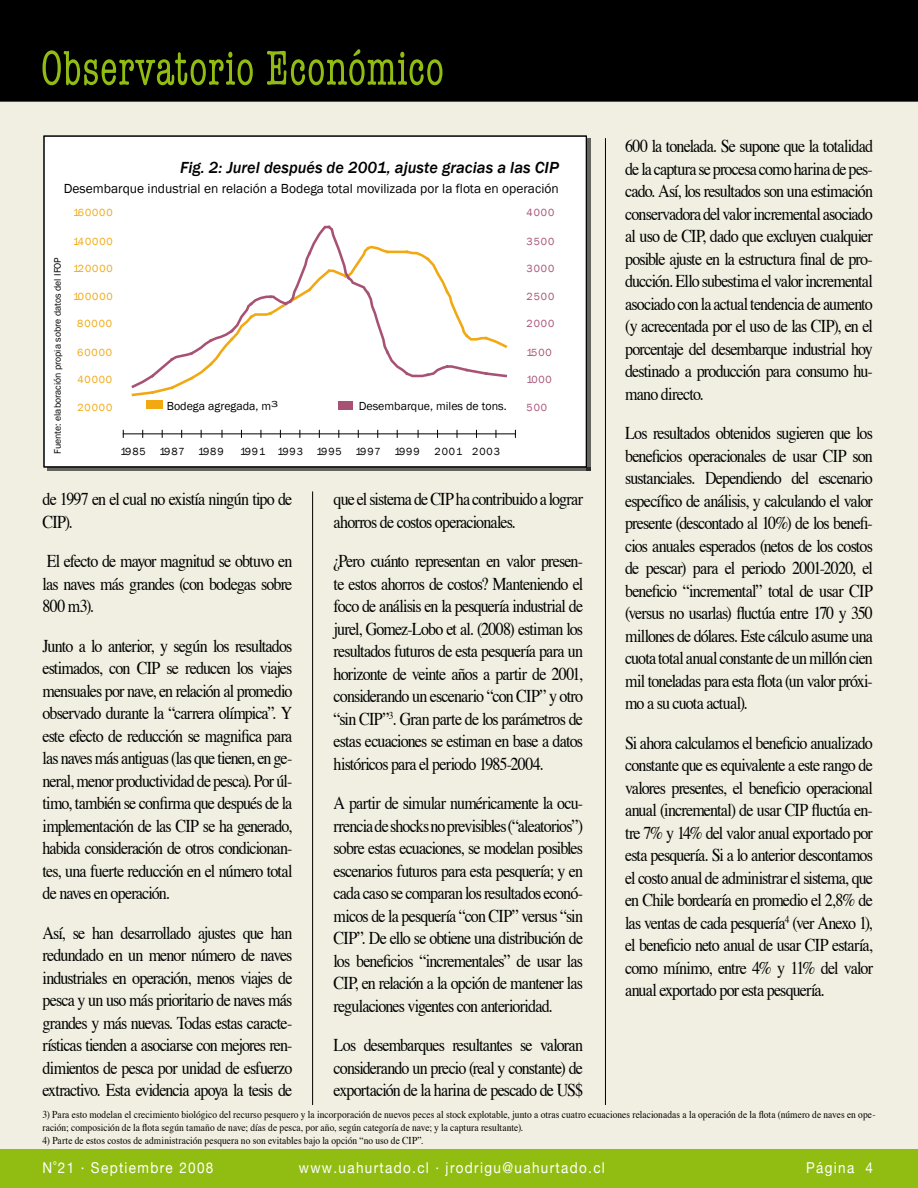
<style>
.page{position:relative;width:918px;height:1188px;background:#fff}
.page>*{position:absolute;margin:0;border:0;box-sizing:border-box;transform-origin:0 0}
.t1{font:18px/22.5px "Times";letter-spacing:-.055em;color:#000;text-align:justify;scale:.89 1}
.t2{font:italic 500 16.5px "Franklin Gothic";color:#000}
.t3{font:15px "Helvetica Neue";letter-spacing:.1em;color:#fff;scale:.9 1}
.t4{font:13.5px "Franklin Gothic";color:#000}
.t5{font:12px "Franklin Gothic";color:#000}
.t6{font:10.65px "Franklin Gothic";letter-spacing:.085em;color:#f1a811}
.t7{font:10.65px "Franklin Gothic";letter-spacing:.085em;color:#000}
.t8{font:10.65px "Franklin Gothic";letter-spacing:.085em;color:#a75275}
.t9{font:10.5px/12.6px "Times";letter-spacing:.005em;color:#000;scale:.9 1}
.t10{font:9.75px "Franklin Gothic";color:#000}
</style>
<div class="page">
<div style="left:0;top:0;width:918px;height:1187px;background:#f0efe1"></div>
<div style="left:0;top:1149px;width:918px;height:39px;background:#91bd12"></div>
<div style="left:0;top:0;width:918px;height:102px;background:#000"></div>
<svg style="left:43px;top:50px;width:210px;height:35px;background:#2b3805"></svg>
<svg style="left:267px;top:49px;width:175px;height:36px;background:#2a3705"></svg>
<hr style="left:43px;top:99px;width:832px;height:1px;background:#000">
<hr style="left:605px;top:138px;width:1px;height:967px;background:#000">
<hr style="left:312px;top:491px;width:1px;height:614px;background:#000">
<div style="left:586px;top:138px;width:5px;height:332px;background:#65655f"></div>
<hr style="left:47px;top:467px;width:544px;height:3px;background:#000;opacity:.58">
<div style="left:44px;top:136px;width:542px;height:331px;background:#fff"></div>
<hr style="left:123px;top:434px;width:392px;height:1px;background:#000">
<svg style="left:131px;top:225px;width:377px;height:172px"></svg>
<div style="left:146px;top:400px;width:17px;height:9px;background:#f1a811"></div>
<div style="left:339px;top:401px;width:14px;height:9px;background:#a75275"></div>
<p class="t2" style="left:180px;top:157px;width:380px">Fig. 2: Jurel después de 2001, ajuste gracias a las CIP</p>
<p class="t4" style="left:64px;top:180px;width:496px">Desembarque industrial en relación a Bodega total movilizada por la flota en operación</p>
<p class="t10" style="left:52px;top:454px;width:198px;rotate:-90deg">Fuente: elaboración propia sobre datos del IFOP</p>
<p class="t6" style="left:73px;top:206px;width:41px">160000</p>
<p class="t6" style="left:73px;top:234px;width:41px">140000</p>
<p class="t6" style="left:73px;top:262px;width:41px">120000</p>
<p class="t6" style="left:73px;top:290px;width:41px">100000</p>
<p class="t6" style="left:77px;top:317px;width:36px">80000</p>
<p class="t6" style="left:77px;top:346px;width:36px">60000</p>
<p class="t6" style="left:77px;top:373px;width:36px">40000</p>
<p class="t6" style="left:77px;top:401px;width:36px">20000</p>
<p class="t5" style="left:167px;top:398px;width:113px">Bodega agregada, m<sup>3</sup></p>
<p class="t5" style="left:359px;top:398px;width:150px">Desembarque, miles de tons.</p>
<p class="t7" style="left:120px;top:445px;width:27px">1985</p>
<p class="t7" style="left:159px;top:445px;width:27px">1987</p>
<p class="t7" style="left:198px;top:445px;width:27px">1989</p>
<p class="t7" style="left:240px;top:445px;width:64px">1991 1993</p>
<p class="t7" style="left:316px;top:445px;width:27px">1995</p>
<p class="t7" style="left:355px;top:445px;width:27px">1997</p>
<p class="t7" style="left:394px;top:445px;width:27px">1999</p>
<p class="t7" style="left:435px;top:445px;width:67px">2001 2003</p>
<p class="t8" style="left:527px;top:206px;width:29px">4000</p>
<p class="t8" style="left:527px;top:234px;width:29px">3500</p>
<p class="t8" style="left:527px;top:262px;width:29px">3000</p>
<p class="t8" style="left:527px;top:290px;width:29px">2500</p>
<p class="t8" style="left:527px;top:317px;width:29px">2000</p>
<p class="t8" style="left:527px;top:346px;width:27px">1500</p>
<p class="t8" style="left:527px;top:373px;width:27px">1000</p>
<p class="t8" style="left:527px;top:401px;width:22px">500</p>
<p class="t1" style="left:42px;top:486px;width:282px">de 1997 en el cual no existía ningún tipo de<br>CIP).</p>
<p class="t1" style="left:42px;top:548px;width:282px">El efecto de mayor magnitud se obtuvo en las naves más grandes (con bodegas sobre 800 m3).</p>
<p class="t1" style="left:42px;top:633px;width:282px">Junto a lo anterior, y según los resultados estimados, con CIP se reducen los viajes mensuales por nave, en relación al promedio observado durante la “carrera olímpica”. Y este efecto de reducción se magnifica para las naves más antiguas (las que tienen, en ge&shy;neral, menor productividad de pesca). Por úl&shy;timo, también se confirma que después de la implementación de las CIP se ha generado, habida consideración de otros condicionan&shy;tes, una fuerte reducción en el número total de naves en operación.</p>
<p class="t1" style="left:42px;top:920px;width:282px">Así, se han desarrollado ajustes que han redundado en un menor número de naves industriales en operación, menos viajes de pesca y un uso más prioritario de naves más grandes y más nuevas. Todas estas caracte&shy;rísticas tienden a asociarse con mejores ren&shy;dimientos de pesca por unidad de esfuerzo extractivo. Esta evidencia apoya la tesis de</p>
<p class="t1" style="left:334px;top:486px;width:282px">que el sistema de CIP ha contribuido a lograr ahorros de costos operacionales.</p>
<p class="t1" style="left:334px;top:548px;width:282px">¿Pero cuánto representan en valor presen&shy;te estos ahorros de costos? Manteniendo el foco de análisis en la pesquería industrial de jurel, Gomez-Lobo et al. (2008) estiman los resultados futuros de esta pesquería para un horizonte de veinte años a partir de 2001, considerando un escenario “con CIP” y otro “sin CIP”<sup>3</sup>. Gran parte de los parámetros de estas ecuaciones se estiman en base a datos históricos para el periodo 1985-2004.</p>
<p class="t1" style="left:334px;top:790px;width:282px">A partir de simular numéricamente la ocu&shy;rrencia de shocks no previsibles (“aleatorios”) sobre estas ecuaciones, se modelan posibles escenarios futuros para esta pesquería; y en cada caso se comparan los resultados econó&shy;micos de la pesquería “con CIP” versus “sin CIP”. De ello se obtiene una distribución de los beneficios “incrementales” de usar las CIP, en relación a la opción de mantener las regulaciones vigentes con anterioridad.</p>
<p class="t1" style="left:334px;top:1032px;width:282px">Los desembarques resultantes se valoran considerando un precio (real y constante) de exportación de la harina de pescado de US$</p>
<p class="t1" style="left:625px;top:133px;width:280px">600 la tonelada. Se supone que la totalidad de la captura se procesa como harina de pes&shy;cado. Así, los resultados son una estimación conservadora del valor incremental asociado al uso de CIP, dado que excluyen cualquier posible ajuste en la estructura final de pro&shy;ducción. Ello subestima el valor incremental asociado con la actual tendencia de aumento (y acrecentada por el uso de las CIP), en el porcentaje del desembarque industrial hoy destinado a producción para consumo hu&shy;mano directo.</p>
<p class="t1" style="left:625px;top:420px;width:280px">Los resultados obtenidos sugieren que los beneficios operacionales de usar CIP son sustanciales. Dependiendo del escenario específico de análisis, y calculando el valor presente (descontado al 10%) de los benefi&shy;cios anuales esperados (netos de los costos de pescar) para el periodo 2001-2020, el beneficio “incremental” total de usar CIP (versus no usarlas) fluctúa entre 170 y 350 millones de dólares. Este cálculo asume una cuota total anual constante de un millón cien mil toneladas para esta flota (un valor próxi&shy;mo a su cuota actual).</p>
<p class="t1" style="left:625px;top:730px;width:280px">Si ahora calculamos el beneficio anualizado constante que es equivalente a este rango de valores presentes, el beneficio operacional anual (incremental) de usar CIP fluctúa en&shy;tre 7% y 14% del valor anual exportado por esta pesquería. Si a lo anterior descontamos el costo anual de administrar el sistema, que en Chile bordearía en promedio el 2,8% de las ventas de cada pesquería<sup>4</sup> (ver Anexo 1), el beneficio neto anual de usar CIP estaría, como mínimo, entre 4% y 11% del valor anual exportado por esta pesquería.</p>
<p class="t9" style="left:42px;top:1107px;width:927px">3) Para esto modelan el crecimiento biológico del recurso pesquero y la incorporación de nuevos peces al stock explotable, junto a otras cuatro ecuaciones relacionadas a la operación de la flota (número de naves en ope&shy;ración; composición de la flota según tamaño de nave; días de pesca, por año, según categoría de nave; y la captura resultante).</p>
<p class="t9" style="left:42px;top:1133px;width:425px">4) Parte de estos costos de administración pesquera no son evitables bajo la opción “no uso de CIP”.</p>
<p class="t3" style="left:43px;top:1158px;width:191px">N˚21 · Septiembre 2008</p>
<p class="t3" style="left:299px;top:1158px;width:342px">www.uahurtado.cl · jrodrigu@uahurtado.cl</p>
<p class="t3" style="left:806px;top:1158px;width:76px">Página 4</p>
</div>
